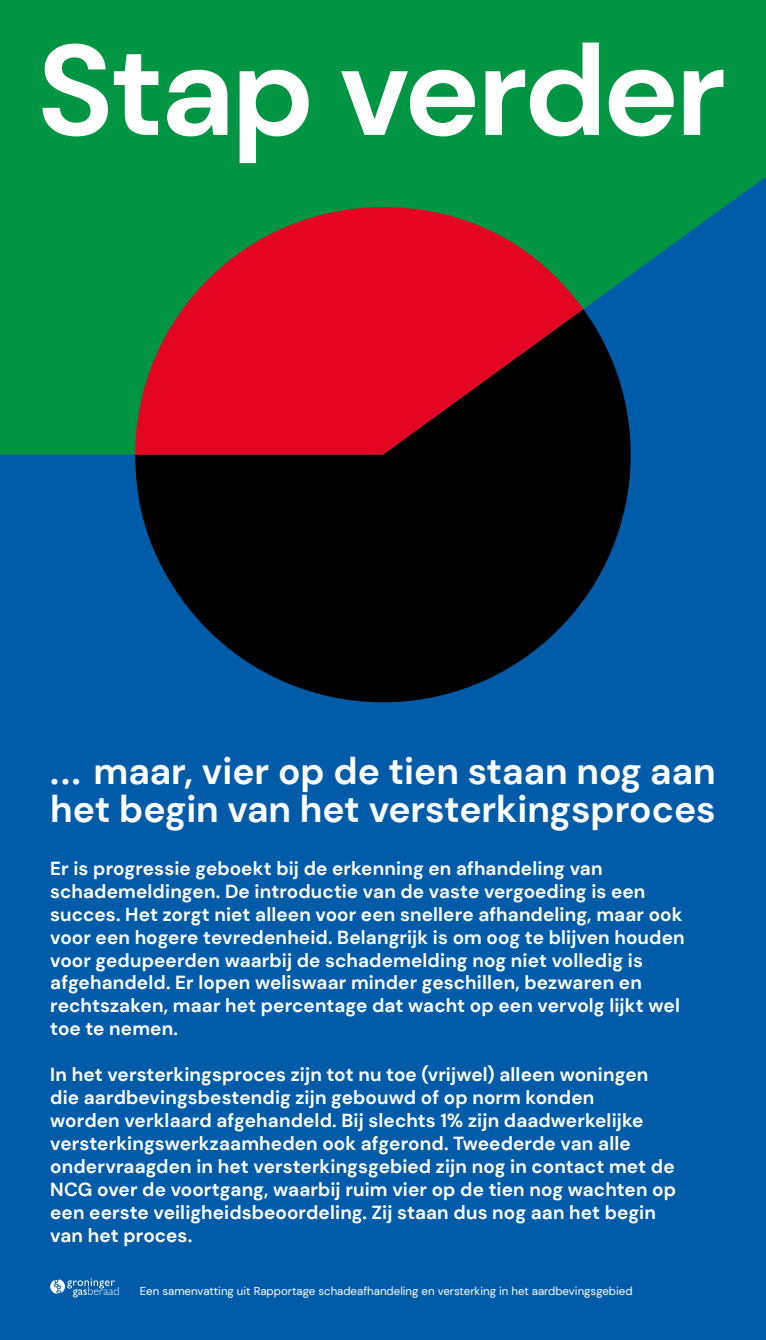
<style>
.page{position:relative;width:766px;height:1340px;background:#fff}
.page>*{position:absolute;margin:0;border:0;box-sizing:border-box;transform-origin:0 0}
.t1{font:700 37.12px/37.5px "DM Sans";color:#fff}
.t2{font:700 18.9px/23px "DM Sans";letter-spacing:.005em;color:#fff}
.t3{font:11.48px "DM Sans";color:#fff}
</style>
<div class="page">
<div style="left:0;top:0;width:765px;height:1339px;background:#005ca9"></div>
<svg style="left:0;top:0;width:765px;height:455px;fill:#009543"></svg>
<svg style="left:135px;top:309px;width:528px;height:394px;fill:#000"></svg>
<svg style="left:135px;top:207px;width:448px;height:247px;background:#9e1d22"></svg>
<svg style="left:43px;top:44px;width:265px;height:119px;background:#59ba84"></svg>
<svg style="left:341px;top:43px;width:382px;height:93px;background:#5fbc89"></svg>
<svg style="left:50px;top:1278px;width:68px;height:19px"></svg>
<h1 class="t1" style="left:50px;top:752px;width:666px">... maar, vier op de tien staan nog aan het begin van het versterkingsproces</h1>
<p class="t2" style="left:50px;top:856px;width:635px">Er is progressie geboekt bij de erkenning en afhandeling van schademeldingen. De introductie van de vaste vergoeding is een succes. Het zorgt niet alleen voor een snellere afhandeling, maar ook voor een hogere tevredenheid. Belangrijk is om oog te blijven houden voor gedupeerden waarbij de schademelding nog niet volledig is afgehandeld. Er lopen weliswaar minder geschillen, bezwaren en rechtszaken, maar het percentage dat wacht op een vervolg lijkt wel toe te nemen.</p>
<p class="t2" style="left:50px;top:1063px;width:627px">In het versterkingsproces zijn tot nu toe (vrijwel) alleen woningen die aardbevingsbestendig zijn gebouwd of op norm konden<br>worden verklaard afgehandeld. Bij slechts 1% zijn daadwerkelijke versterkingswerkzaamheden ook afgerond. Tweederde van alle ondervraagden in het versterkingsgebied zijn nog in contact met de NCG over de voortgang, waarbij ruim vier op de tien nog wachten op een eerste veiligheidsbeoordeling. Zij staan dus nog aan het begin van het proces.</p>
<p class="t3" style="left:140px;top:1283px;width:494px">Een samenvatting uit Rapportage schadeafhandeling en versterking in het aardbevingsgebied</p>
</div>
